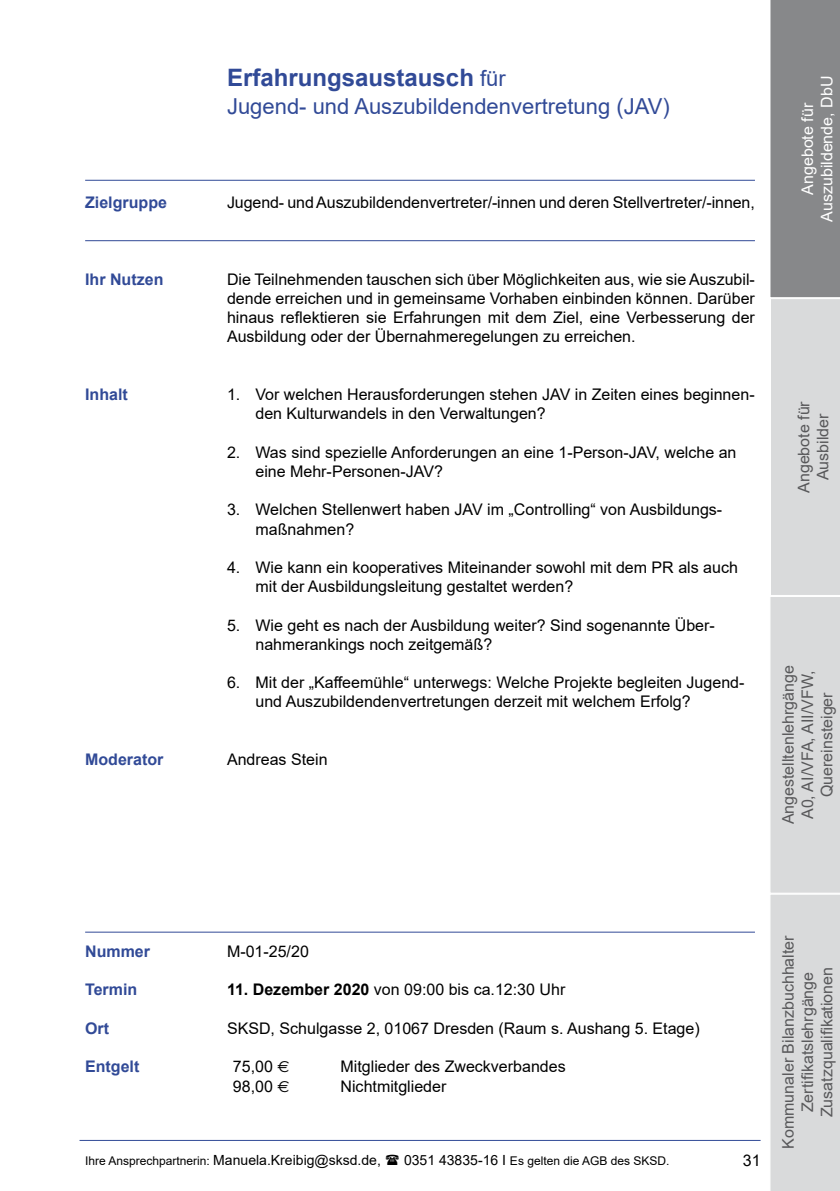
<style>
.page{position:relative;width:840px;height:1191px;background:#fff}
.page>*{position:absolute;margin:0;border:0;box-sizing:border-box;transform-origin:0 0}
.t1{font:700 24px "Arial";color:#314a97}
.t2{font:22px "Arial";color:#314a97}
.t3{font:16px/19.2px "Arial";color:#000}
.t4{font:16px/19.2px "Arial";color:#58585a;text-align:center}
.t5{font:700 16px "Arial";color:#314a97}
.t6{font:16px/19.2px "Arial";color:#fff;text-align:center}
.t7{font:14px "Arial";color:#000}
.t8{font:12px "Arial";color:#000}
.s1{font-weight:400;font-size:22px}
.s2{font-weight:700}
.s3{font-family:"Euro Sans"}
.s4{font-size:12px}
.s5{font-size:14px}
</style>
<div class="page">
<hr style="left:79px;top:1140px;width:681px;height:1px;background:#314a97">
<svg style="left:770px;top:0;width:69px;height:1191px;background:#c5c6c7"></svg>
<hr style="left:85px;top:180px;width:669px;height:1px;background:#314a97">
<hr style="left:85px;top:240px;width:669px;height:1px;background:#314a97">
<hr style="left:85px;top:931px;width:669px;height:1px;background:#314a97">
<h1 class="t1" style="left:227px;top:60px;width:280px">Erfahrungsaustausch <span class="s1">für</span></h1>
<h2 class="t2" style="left:227px;top:91px;width:444px">Jugend- und Auszubildendenvertretung (JAV)</h2>
<p class="t5" style="left:85px;top:191px;width:83px">Zielgruppe</p>
<p class="t3" style="left:227px;top:193px;width:529px">Jugend- undAuszubildendenvertreter/-innen und deren Stellvertreter/-innen,</p>
<p class="t5" style="left:85px;top:268px;width:80px">Ihr Nutzen</p>
<p class="t3" style="left:227px;top:269px;width:529px;text-align:justify">Die Teilnehmenden tauschen sich über Möglichkeiten aus, wie sie Auszubil&shy;dende erreichen und in gemeinsame Vorhaben einbinden können. Darüber hinaus reflektieren sie Erfahrungen mit dem Ziel, eine Verbesserung der Ausbildung oder der Übernahmeregelungen zu erreichen.</p>
<p class="t5" style="left:85px;top:383px;width:44px">Inhalt</p>
<p class="t3" style="left:255px;top:385px;width:500px;text-indent:-28px">1. Vor welchen Herausforderungen stehen JAV in Zeiten eines beginnen&shy;den Kulturwandels in den Verwaltungen?</p>
<p class="t3" style="left:255px;top:442px;width:482px;text-indent:-28px">2. Was sind spezielle Anforderungen an eine 1-Person-JAV, welche an eine Mehr-Personen-JAV?</p>
<p class="t3" style="left:255px;top:500px;width:468px;text-indent:-28px">3. Welchen Stellenwert haben JAV im „Controlling“ von Ausbildungs&shy;maßnahmen?</p>
<p class="t3" style="left:255px;top:557px;width:483px;text-indent:-28px">4. Wie kann ein kooperatives Miteinander sowohl mit dem PR als auch mit der Ausbildungsleitung gestaltet werden?</p>
<p class="t3" style="left:255px;top:615px;width:460px;text-indent:-28px">5. Wie geht es nach der Ausbildung weiter? Sind sogenannte Über&shy;nahmerankings noch zeitgemäß?</p>
<p class="t3" style="left:255px;top:673px;width:490px;text-indent:-28px">6. Mit der „Kaffeemühle“ unterwegs: Welche Projekte begleiten Jugend&shy;und Auszubildendenvertretungen derzeit mit welchem Erfolg?</p>
<p class="t5" style="left:85px;top:748px;width:80px">Moderator</p>
<p class="t3" style="left:227px;top:749px;width:102px">Andreas Stein</p>
<p class="t6" style="left:797px;top:222px;width:147px;rotate:-90deg">Angebote für<br>Auszubildende, DbU</p>
<p class="t4" style="left:793px;top:493px;width:93px;rotate:-90deg">Angebote für<br>Ausbilder</p>
<p class="t4" style="left:778px;top:824px;width:161px;rotate:-90deg">Angestelltenlehrgänge<br>A0, AI/VFA, AII/VFW,<br>Quereinsteiger</p>
<p class="t5" style="left:85px;top:940px;width:66px">Nummer</p>
<p class="t3" style="left:227px;top:941px;width:83px">M-01-25/20</p>
<p class="t5" style="left:85px;top:978px;width:54px">Termin</p>
<p class="t3" style="left:227px;top:980px;width:339px"><span class="s2">11. Dezember 2020</span> von 09:00 bis ca.12:30 Uhr</p>
<p class="t5" style="left:85px;top:1017px;width:25px">Ort</p>
<p class="t3" style="left:227px;top:1018px;width:474px">SKSD, Schulgasse 2, 01067 Dresden (Raum s. Aushang 5. Etage)</p>
<p class="t5" style="left:85px;top:1055px;width:56px">Entgelt</p>
<p class="t3" style="left:233px;top:1057px;width:58px">75,00 <span class="s3">€</span></p>
<p class="t3" style="left:340px;top:1057px;width:226px">Mitglieder des Zweckverbandes</p>
<p class="t3" style="left:233px;top:1076px;width:58px">98,00 <span class="s3">€</span></p>
<p class="t3" style="left:340px;top:1076px;width:107px">Nichtmitglieder</p>
<p class="t7" style="left:85px;top:1150px;width:297px"><span class="s4">Ihre Ansprechpartnerin:</span> Manuela.Kreibig@sksd.de,</p>
<p class="t8" style="left:404px;top:1152px;width:267px"><span class="s5">0351 43835-16 I</span> Es gelten die AGB des SKSD.</p>
<p class="t3" style="left:742px;top:1150px;width:19px">31</p>
<p class="t4" style="left:778px;top:1148px;width:215px;rotate:-90deg">Kommunaler Bilanzbuchhalter<br>Zertifikatslehrgänge<br>Zusatzqualifikationen</p>
</div>
